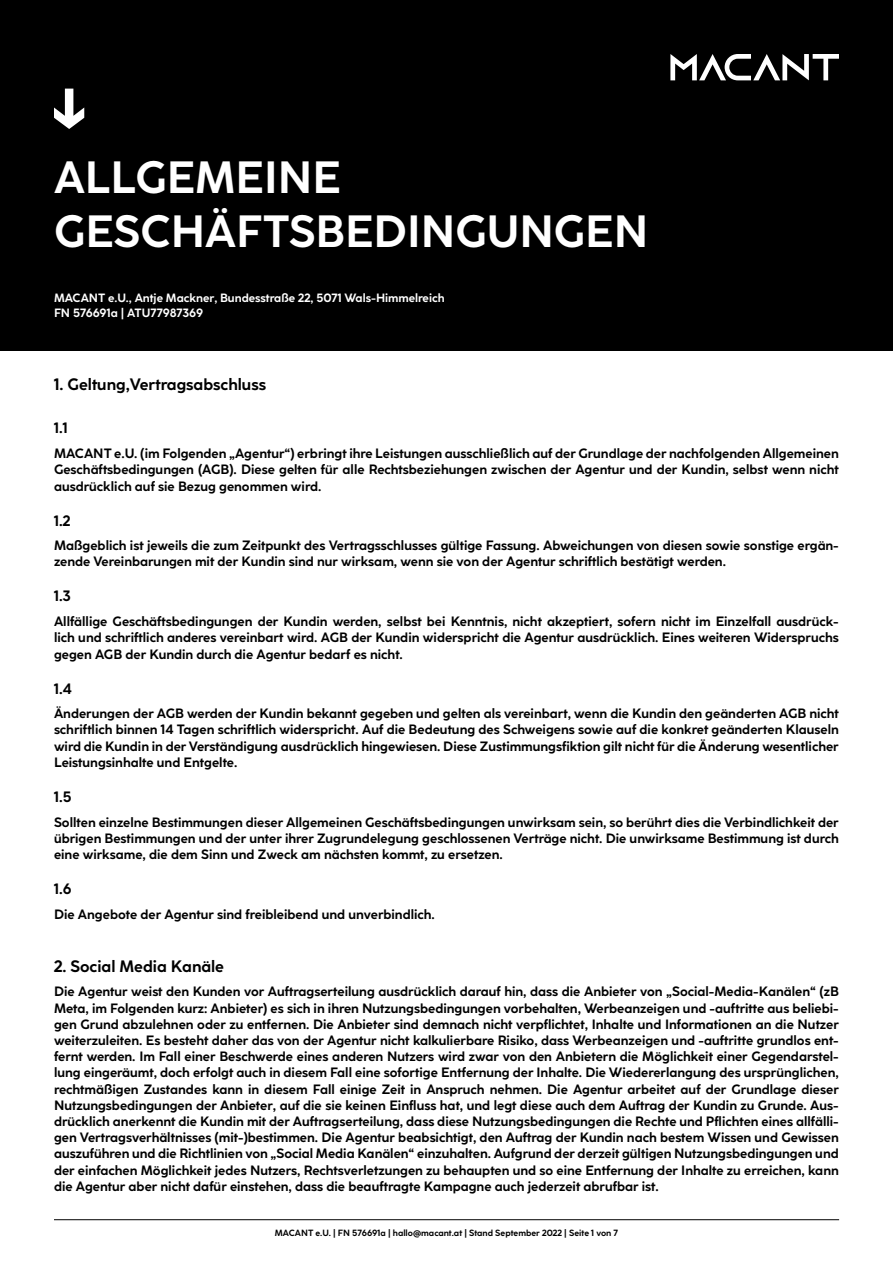
<style>
.page{position:relative;width:893px;height:1263px;background:#fff}
.page>*{position:absolute;margin:0;border:0;box-sizing:border-box;transform-origin:0 0}
.t1{font:700 45px/54px "Coco Sharp S";color:#fff}
.t2{font:700 16.5px "Coco Sharp S";color:#000}
.t3{font:700 15px "Coco Sharp S";color:#000}
.t4{font:700 13.5px/16.2px "Coco Sharp S";color:#000;text-align:justify}
.t5{font:700 12px/14.4px "Coco Sharp S";color:#fff}
.t6{font:700 9px "Coco Sharp S";color:#000}
</style>
<div class="page">
<hr style="left:54px;top:1219px;width:785px;height:1px;background:#000">
<div style="left:0;top:0;width:893px;height:351px;background:#000"></div>
<svg style="left:670px;top:54px;width:169px;height:26px"></svg>
<svg style="left:54px;top:89px;width:30px;height:40px"></svg>
<h1 class="t1" style="left:54px;top:150px;width:596px">ALLGEMEINE<br>GESCHÄFTSBEDINGUNGEN</h1>
<p class="t5" style="left:54px;top:291px;width:392px">MACANT e.U., Antje Mackner, Bundesstraße 22, 5071 Wals-Himmelreich<br>FN 576691a | ATU77987369</p>
<p class="t2" style="left:54px;top:375px;width:214px">1. Geltung,Vertragsabschluss</p>
<p class="t3" style="left:54px;top:419px;width:15px">1.1</p>
<p class="t4" style="left:54px;top:445px;width:786px">MACANT e.U. (im Folgenden „Agentur“) erbringt ihre Leistungen ausschließlich auf der Grundlage der nachfolgenden Allgemeinen Geschäftsbedingungen (AGB). Diese gelten für alle Rechtsbeziehungen zwischen der Agentur und der Kundin, selbst wenn nicht ausdrücklich auf sie Bezug genommen wird.</p>
<p class="t3" style="left:54px;top:512px;width:18px">1.2</p>
<p class="t4" style="left:54px;top:537px;width:786px">Maßgeblich ist jeweils die zum Zeitpunkt des Vertragsschlusses gültige Fassung. Abweichungen von diesen sowie sonstige ergän&shy;zende Vereinbarungen mit der Kundin sind nur wirksam, wenn sie von der Agentur schriftlich bestätigt werden.</p>
<p class="t3" style="left:54px;top:587px;width:18px">1.3</p>
<p class="t4" style="left:54px;top:613px;width:786px">Allfällige Geschäftsbedingungen der Kundin werden, selbst bei Kenntnis, nicht akzeptiert, sofern nicht im Einzelfall ausdrück&shy;lich und schriftlich anderes vereinbart wird. AGB der Kundin widerspricht die Agentur ausdrücklich. Eines weiteren Widerspruchs gegen AGB der Kundin durch die Agentur bedarf es nicht.</p>
<p class="t3" style="left:54px;top:680px;width:19px">1.4</p>
<p class="t4" style="left:54px;top:705px;width:786px">Änderungen der AGB werden der Kundin bekannt gegeben und gelten als vereinbart, wenn die Kundin den geänderten AGB nicht schriftlich binnen 14 Tagen schriftlich widerspricht. Auf die Bedeutung des Schweigens sowie auf die konkret geänderten Klauseln wird die Kundin in der Verständigung ausdrücklich hingewiesen. Diese Zustimmungsfiktion gilt nicht für die Änderung wesentlicher Leistungsinhalte und Entgelte.</p>
<p class="t3" style="left:54px;top:788px;width:19px">1.5</p>
<p class="t4" style="left:54px;top:814px;width:786px">Sollten einzelne Bestimmungen dieser Allgemeinen Geschäftsbedingungen unwirksam sein, so berührt dies die Verbindlichkeit der übrigen Bestimmungen und der unter ihrer Zugrundelegung geschlossenen Verträge nicht. Die unwirksame Bestimmung ist durch eine wirksame, die dem Sinn und Zweck am nächsten kommt, zu ersetzen.</p>
<p class="t3" style="left:54px;top:880px;width:19px">1.6</p>
<p class="t4" style="left:54px;top:906px;width:382px">Die Angebote der Agentur sind freibleibend und unverbindlich.</p>
<p class="t2" style="left:54px;top:956px;width:172px">2. Social Media Kanäle</p>
<p class="t4" style="left:54px;top:984px;width:786px">Die Agentur weist den Kunden vor Auftragserteilung ausdrücklich darauf hin, dass die Anbieter von „Social-Media-Kanälen“ (zB Meta, im Folgenden kurz: Anbieter) es sich in ihren Nutzungsbedingungen vorbehalten, Werbeanzeigen und -auftritte aus beliebi&shy;gen Grund abzulehnen oder zu entfernen. Die Anbieter sind demnach nicht verpflichtet, Inhalte und Informationen an die Nutzer weiterzuleiten. Es besteht daher das von der Agentur nicht kalkulierbare Risiko, dass Werbeanzeigen und -auftritte grundlos ent&shy;fernt werden. Im Fall einer Beschwerde eines anderen Nutzers wird zwar von den Anbietern die Möglichkeit einer Gegendarstel&shy;lung eingeräumt, doch erfolgt auch in diesem Fall eine sofortige Entfernung der Inhalte. Die Wiedererlangung des ursprünglichen, rechtmäßigen Zustandes kann in diesem Fall einige Zeit in Anspruch nehmen. Die Agentur arbeitet auf der Grundlage dieser Nutzungsbedingungen der Anbieter, auf die sie keinen Einfluss hat, und legt diese auch dem Auftrag der Kundin zu Grunde. Aus&shy;drücklich anerkennt die Kundin mit der Auftragserteilung, dass diese Nutzungsbedingungen die Rechte und Pflichten eines allfälli&shy;gen Vertragsverhältnisses (mit-)bestimmen. Die Agentur beabsichtigt, den Auftrag der Kundin nach bestem Wissen und Gewissen auszuführen und die Richtlinien von „Social Media Kanälen“ einzuhalten. Aufgrund der derzeit gültigen Nutzungsbedingungen und der einfachen Möglichkeit jedes Nutzers, Rechtsverletzungen zu behaupten und so eine Entfernung der Inhalte zu erreichen, kann die Agentur aber nicht dafür einstehen, dass die beauftragte Kampagne auch jederzeit abrufbar ist.</p>
<p class="t6" style="left:275px;top:1227px;width:345px">MACANT e.U. | FN 576691a | hallo@macant.at | Stand September 2022 | Seite 1 von 7</p>
</div>
